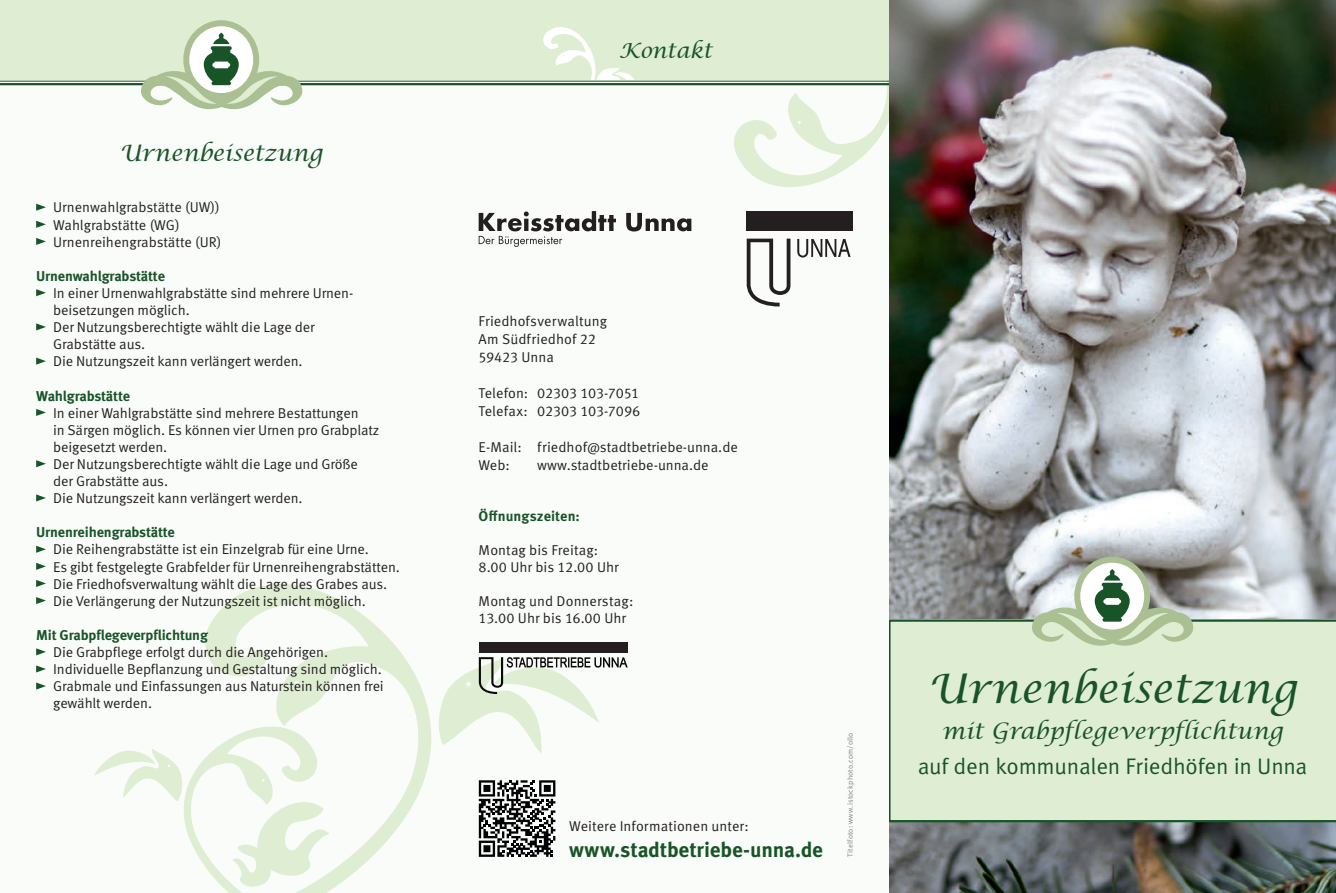
<style>
.page{position:relative;width:1336px;height:893px;background:#fff}
.page>*{position:absolute;margin:0;border:0;box-sizing:border-box;transform-origin:0 0}
.t1{font:40.5px "Lucida Calligra";color:#195429}
.t2{font:22.5px "Lucida Calligra";color:#195429}
.t3{font:22.5px "Meta Pro Norm";letter-spacing:-.01em;color:#195429}
.t4{font:700 21px "Meta Pro";letter-spacing:-.01em;color:#195429}
.t5{font:21px "Lucida Calligra";letter-spacing:-.01em;color:#195429}
.t6{font:14.25px/17.1px "Meta Pro Norm";letter-spacing:-.01em;color:#231f20}
.t7{font:700 14.25px "Meta Pro";letter-spacing:-.01em;color:#195429}
.t8{font:7.5px "Meta Pro Norm";letter-spacing:.02em;color:#808285}
</style>
<div class="page">
<div style="left:0;top:0;width:442px;height:85px;background:#dfeed2"></div>
<div style="left:442px;top:0;width:447px;height:83px;background:#dfeed2"></div>
<svg style="left:488px;top:27px;width:150px;height:54px"></svg>
<div style="left:0;top:81px;width:889px;height:812px;background:#f9fcf8"></div>
<svg style="left:710px;top:80px;width:179px;height:107px"></svg>
<hr style="left:0;top:81px;width:889px;height:1px;background:#195429">
<hr style="left:0;top:83px;width:889px;height:2px;background:#195429">
<svg style="left:205px;top:584px;width:394px;height:299px"></svg>
<svg style="left:36px;top:204px;width:10px;height:7px"></svg>
<svg style="left:36px;top:221px;width:10px;height:7px"></svg>
<svg style="left:36px;top:238px;width:10px;height:7px"></svg>
<svg style="left:36px;top:289px;width:10px;height:7px"></svg>
<svg style="left:36px;top:323px;width:10px;height:7px"></svg>
<svg style="left:36px;top:358px;width:10px;height:7px"></svg>
<svg style="left:36px;top:409px;width:10px;height:7px"></svg>
<svg style="left:36px;top:460px;width:10px;height:7px"></svg>
<svg style="left:36px;top:494px;width:10px;height:7px"></svg>
<svg style="left:36px;top:546px;width:10px;height:7px"></svg>
<svg style="left:36px;top:563px;width:10px;height:7px"></svg>
<svg style="left:36px;top:580px;width:10px;height:7px"></svg>
<svg style="left:36px;top:597px;width:10px;height:7px"></svg>
<svg style="left:36px;top:648px;width:10px;height:7px"></svg>
<svg style="left:36px;top:665px;width:10px;height:7px"></svg>
<svg style="left:36px;top:682px;width:10px;height:8px"></svg>
<img style="left:889px;top:0;width:446px;height:893px">
<div style="left:889px;top:619px;width:446px;height:203px;background:#dfeed2"></div>
<svg style="left:94px;top:726px;width:246px;height:167px"></svg>
<svg style="left:186px;top:23px;width:70px;height:73px"></svg>
<div style="left:183px;top:20px;width:76px;height:79px;border:6px solid #abc092;border-radius:50%"></div>
<svg style="left:141px;top:33px;width:161px;height:77px"></svg>
<svg style="left:1077px;top:560px;width:69px;height:73px"></svg>
<div style="left:1074px;top:557px;width:75px;height:79px;border:6px solid #abc092;border-radius:50%"></div>
<svg style="left:1031px;top:569px;width:162px;height:80px"></svg>
<div style="left:479px;top:642px;width:148px;height:11px;background:#231f20"></div>
<svg style="left:478px;top:657px;width:149px;height:37px"></svg>
<div style="left:746px;top:211px;width:107px;height:19px;background:#231f20"></div>
<svg style="left:797px;top:239px;width:53px;height:18px"></svg>
<svg style="left:746px;top:239px;width:44px;height:67px"></svg>
<svg style="left:478px;top:211px;width:213px;height:36px"></svg>
<svg style="left:479px;top:780px;width:76px;height:77px"></svg>
<h2 class="t2" style="left:120px;top:140px;width:204px">Urnenbeisetzung</h2>
<p class="t6" style="left:53px;top:198px;width:170px">Urnenwahlgrabstätte (UW))<br>Wahlgrabstätte (WG)<br>Urnenreihengrabstätte (UR)</p>
<p class="t7" style="left:36px;top:265px;width:130px">Urnenwahlgrabstätte</p>
<p class="t6" style="left:53px;top:284px;width:301px">In einer Urnenwahlgrabstätte sind mehrere Urnen&shy;beisetzungen möglich.<br>Der Nutzungsberechtigte wählt die Lage der Grabstätte aus.<br>Die Nutzungszeit kann verlängert werden.</p>
<p class="t7" style="left:36px;top:384px;width:95px">Wahlgrabstätte</p>
<p class="t6" style="left:53px;top:403px;width:327px">In einer Wahlgrabstätte sind mehrere Bestattungen<br>in Särgen möglich. Es können vier Urnen pro Grabplatz beigesetzt werden.<br>Der Nutzungsberechtigte wählt die Lage und Größe der Grabstätte aus.<br>Die Nutzungszeit kann verlängert werden.</p>
<p class="t7" style="left:36px;top:521px;width:140px">Urnenreihengrabstätte</p>
<p class="t6" style="left:53px;top:540px;width:348px">Die Reihengrabstätte ist ein Einzelgrab für eine Urne.<br>Es gibt festgelegte Grabfelder für Urnenreihengrabstätten.<br>Die Friedhofsverwaltung wählt die Lage des Grabes aus.<br>Die Verlängerung der Nutzungszeit ist nicht möglich.</p>
<p class="t7" style="left:36px;top:624px;width:173px">Mit Grabpflegeverpflichtung</p>
<p class="t6" style="left:53px;top:643px;width:332px">Die Grabpflege erfolgt durch die Angehörigen.<br>Individuelle Bepflanzung und Gestaltung sind möglich.<br>Grabmale und Einfassungen aus Naturstein können frei gewählt werden.</p>
<h3 class="t5" style="left:619px;top:38px;width:95px">Kontakt</h3>
<p class="t6" style="left:478px;top:311px;width:130px;line-height:18px">Friedhofsverwaltung<br>Am Südfriedhof 22<br>59423 Unna</p>
<p class="t6" style="left:478px;top:383px;width:163px;line-height:18px">Telefon: 02303 103-7051<br>Telefax: 02303 103-7096</p>
<p class="t6" style="left:478px;top:437px;width:261px;line-height:18px">E-Mail: friedhof@stadtbetriebe-unna.de<br>Web:</p>
<p class="t6" style="left:537px;top:455px;width:173px">www.stadtbetriebe-unna.de</p>
<p class="t7" style="left:478px;top:505px;width:103px">Öffnungszeiten:</p>
<p class="t6" style="left:478px;top:541px;width:142px">Montag bis Freitag:<br>8.00 Uhr bis 12.00 Uhr</p>
<p class="t6" style="left:478px;top:592px;width:156px">Montag und Donnerstag:<br>13.00 Uhr bis 16.00 Uhr</p>
<p class="t6" style="left:569px;top:816px;width:181px">Weitere Informationen unter:</p>
<h3 class="t4" style="left:569px;top:833px;width:255px">www.stadtbetriebe-unna.de</h3>
<p class="t8" style="left:844px;top:857px;width:126px;rotate:-90deg">Titelfoto: www.istockphoto.com/ollo</p>
<h1 class="t1" style="left:928px;top:665px;width:370px">Urnenbeisetzung</h1>
<h2 class="t2" style="left:941px;top:718px;width:342px">mit Grabpflegeverpflichtung</h2>
<h2 class="t3" style="left:917px;top:749px;width:391px">auf den kommunalen Friedhöfen in Unna</h2>
</div>
